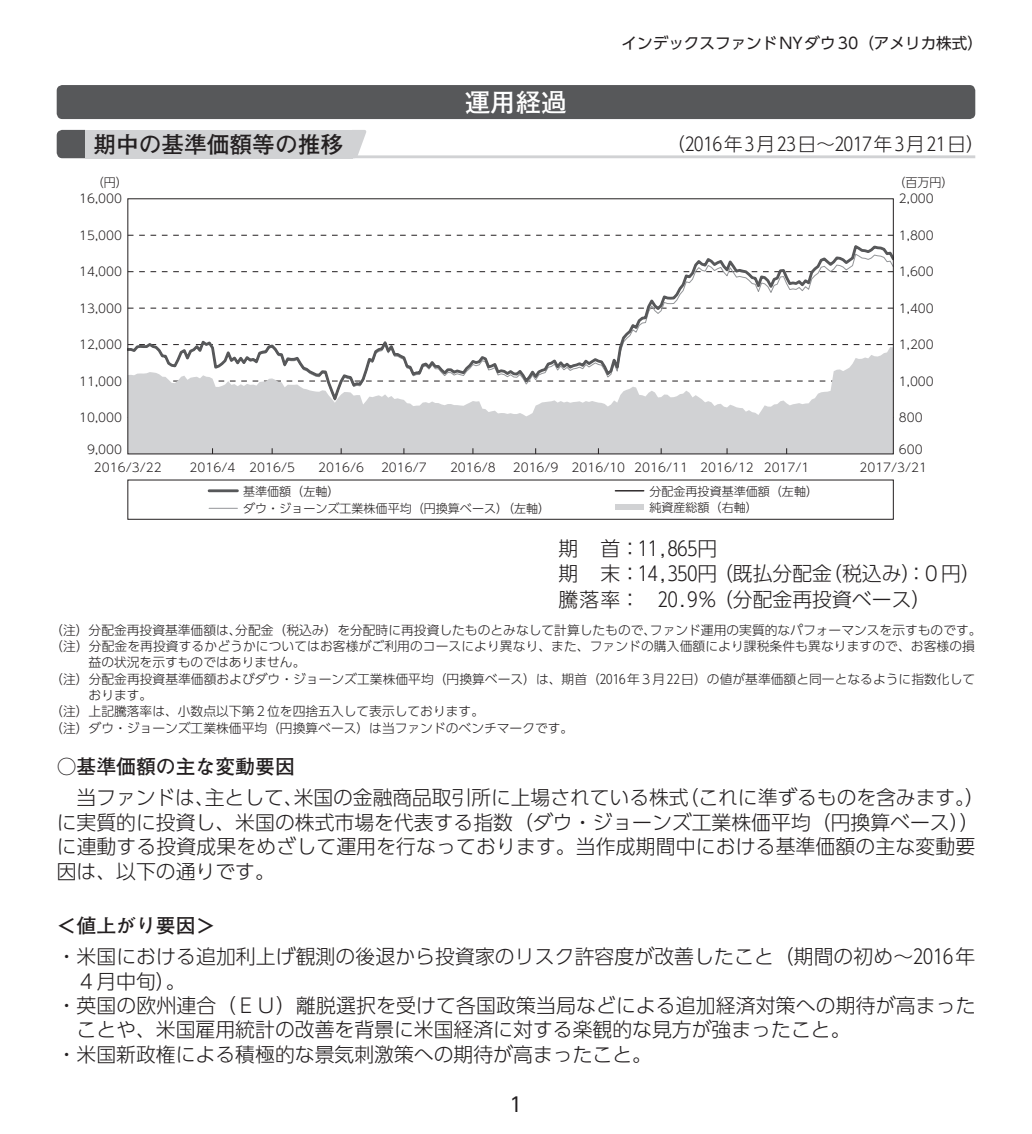
<style>
.page{position:relative;width:1032px;height:1134px;background:#fff}
.page>*{position:absolute;margin:0;border:0;box-sizing:border-box;transform-origin:0 0}
.t1{font:700 25.6px "Futo Go B101 Pro";color:#fff}
.t2{font:700 22.6px "Futo Go B101 Pro";color:#231f20}
.t3{font:300 19.8px/24.4px "UD Shin Go Pro";color:#231f20}
.t4{font:700 19.8px "Futo Go B101 Pro";color:#231f20}
.t5{font:19.8px "UD Shin Go Pro";color:#231f20}
.t6{font:300 18.4px "UD Shin Go Pro";color:#231f20}
.t7{font:15.6px "UD Shin Go Pro";color:#231f20}
.t8{font:300 12.8px "UD Shin Go Pro";color:#231f20}
.t9{font:300 12px "UD Shin Go Pro";color:#231f20}
</style>
<div class="page">
<div style="left:57px;top:85px;width:918px;height:34px;background:#57585a;border-radius:6px"></div>
<hr style="left:85px;top:155px;width:890px;height:3px;background:#d1d2d4">
<svg style="left:57px;top:130px;width:28px;height:28px"></svg>
<div style="left:85px;top:130px;width:267px;height:28px;background:#d1d2d4"></div>
<svg style="left:352px;top:130px;width:15px;height:26px"></svg>
<hr style="left:209px;top:489px;width:28px;height:3px;background:#57585a">
<svg style="left:615px;top:490px;width:29px;height:1px"></svg>
<svg style="left:209px;top:508px;width:28px;height:1px"></svg>
<div style="left:615px;top:504px;width:29px;height:6px;background:#d1d2d4"></div>
<div style="left:128px;top:480px;width:765px;height:40px;border:1px solid #231f20"></div>
<svg style="left:130px;top:235px;width:761px;height:1px"></svg>
<div style="left:130px;top:407px;width:761px;height:45px;background:#d1d2d4"></div>
<svg style="left:130px;top:245px;width:761px;height:162px"></svg>
<p class="t1" style="left:465px;top:82px;width:104px">運用経過</p>
<p class="t7" style="left:621px;top:31px;width:363px">インデックスファンドNYダウ30（アメリカ株式）</p>
<p class="t2" style="left:94px;top:126px;width:251px">期中の基準価額等の推移</p>
<p class="t6" style="left:666px;top:129px;width:319px">（2016年 3月 23日～2017年 3月 21日）</p>
<p class="t9" style="left:92px;top:172px;width:38px">（円）</p>
<p class="t9" style="left:893px;top:172px;width:62px">（百万円）</p>
<p class="t9" style="left:79px;top:189px;width:44px">16,000</p>
<p class="t9" style="left:899px;top:189px;width:36px">2,000</p>
<p class="t9" style="left:79px;top:226px;width:44px">15,000</p>
<p class="t9" style="left:899px;top:226px;width:36px">1,800</p>
<p class="t9" style="left:79px;top:262px;width:44px">14,000</p>
<p class="t9" style="left:899px;top:262px;width:36px">1,600</p>
<p class="t9" style="left:79px;top:299px;width:44px">13,000</p>
<p class="t9" style="left:899px;top:299px;width:36px">1,400</p>
<p class="t9" style="left:79px;top:335px;width:44px">12,000</p>
<p class="t9" style="left:899px;top:335px;width:36px">1,200</p>
<p class="t9" style="left:79px;top:371px;width:44px">11,000</p>
<p class="t9" style="left:899px;top:371px;width:36px">1,000</p>
<p class="t9" style="left:79px;top:408px;width:44px">10,000</p>
<p class="t9" style="left:899px;top:408px;width:25px">800</p>
<p class="t9" style="left:87px;top:440px;width:36px">9,000</p>
<p class="t9" style="left:899px;top:440px;width:25px">600</p>
<p class="t9" style="left:94px;top:458px;width:69px">2016/3/22</p>
<p class="t9" style="left:190px;top:458px;width:107px">2016/4 2016/5</p>
<p class="t9" style="left:318px;top:458px;width:47px">2016/6</p>
<p class="t9" style="left:381px;top:458px;width:47px">2016/7</p>
<p class="t9" style="left:450px;top:458px;width:47px">2016/8</p>
<p class="t9" style="left:513px;top:458px;width:298px">2016/9 2016/10 2016/11 2016/12 2017/1</p>
<p class="t9" style="left:859px;top:458px;width:69px">2017/3/21</p>
<p class="t9" style="left:243px;top:481px;width:98px">基準価額（左軸）</p>
<p class="t9" style="left:649px;top:481px;width:170px">分配金再投資基準価額（左軸）</p>
<p class="t9" style="left:243px;top:499px;width:309px">ダウ・ジョーンズ工業株価平均（円換算ベース）（左軸）</p>
<p class="t9" style="left:649px;top:498px;width:110px">純資産総額（右軸）</p>
<p class="t3" style="left:558px;top:535px;width:424px;line-height:25.6px">期 首：11,865円<br>期 末：14,350円（既払分配金（税込み）：0円）騰落率： 20.9％（分配金再投資ベース）</p>
<p class="t8" style="left:50px;top:619px;width:933px">（注）分配金再投資基準価額は、分配金（税込み）を分配時に再投資したものとみなして計算したもので、ファンド運用の実質的なパフォーマンスを示すものです。</p>
<p class="t8" style="left:50px;top:636px;width:926px">（注）分配金を再投資するかどうかについてはお客様がご利用のコースにより異なり、また、ファンドの購入価額により課税条件も異なりますので、お客様の損</p>
<p class="t8" style="left:89px;top:652px;width:218px">益の状況を示すものではありません。</p>
<p class="t8" style="left:50px;top:668px;width:926px">（注）分配金再投資基準価額およびダウ・ジョーンズ工業株価平均（円換算ベース）は、期首（2016年3月 22日）の値が基準価額と同一となるように指数化して</p>
<p class="t8" style="left:89px;top:685px;width:65px">おります。</p>
<p class="t8" style="left:50px;top:701px;width:435px">（注）上記騰落率は、小数点以下第2位を四捨五入して表示しております。</p>
<p class="t8" style="left:50px;top:717px;width:524px">（注）ダウ・ジョーンズ工業株価平均（円換算ベース）は当ファンドのベンチマークです。</p>
<p class="t4" style="left:57px;top:751px;width:240px">○基準価額の主な変動要因</p>
<p class="t3" style="left:57px;top:785px;width:929px;text-indent:20px">当ファンドは、主として、米国の金融商品取引所に上場されている株式（これに準ずるものを含みます。）に実質的に投資し、米国の株式市場を代表する指数（ダウ・ジョーンズ工業株価平均（円換算ベース））に連動する投資成果をめざして運用を行なっております。当作成期間中における基準価額の主な変動要因は、以下の通りです。</p>
<p class="t4" style="left:57px;top:910px;width:160px">＜値上がり要因＞</p>
<p class="t3" style="left:57px;top:944px;width:920px">・米国における追加利上げ観測の後退から投資家のリスク許容度が改善したこと（期間の初め～2016年</p>
<p class="t3" style="left:77px;top:968px;width:111px">4月中旬）。</p>
<p class="t3" style="left:57px;top:992px;width:920px">・英国の欧州連合（ＥＵ）離脱選択を受けて各国政策当局などによる追加経済対策への期待が高まった</p>
<p class="t3" style="left:77px;top:1017px;width:775px">ことや、米国雇用統計の改善を背景に米国経済に対する楽観的な見方が強まったこと。</p>
<p class="t3" style="left:57px;top:1041px;width:597px">・米国新政権による積極的な景気刺激策への期待が高まったこと。</p>
<p class="t5" style="left:509px;top:1088px;width:15px">1</p>
</div>
